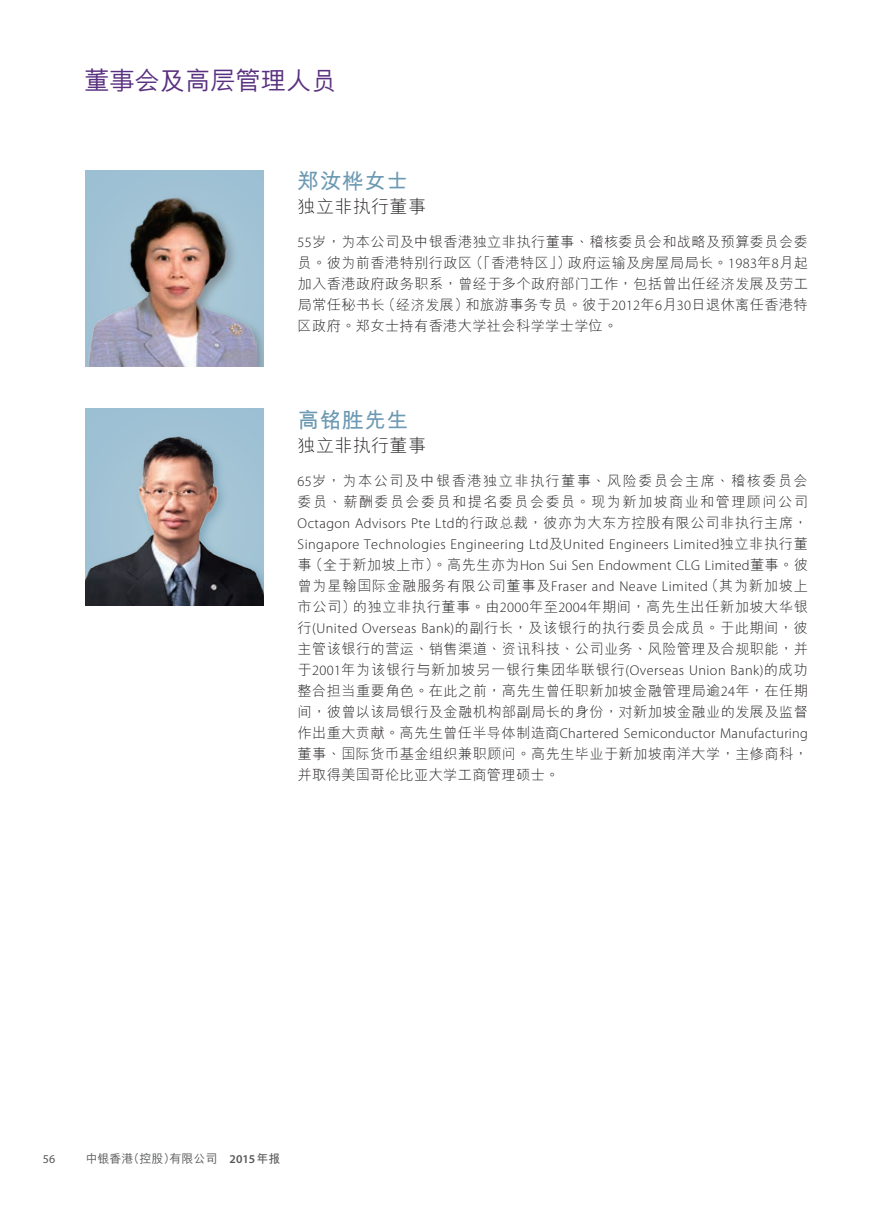
<style>
.page{position:relative;width:893px;height:1212px;background:#fff}
.page>*{position:absolute;margin:0;border:0;box-sizing:border-box;transform-origin:0 0}
.t1{font:500 25.5px "M Hei HKS";letter-spacing:-.01em;color:#593080}
.t2{font:700 21.75px "M Hei HKS";letter-spacing:.02em;color:#6c99b3}
.t3{font:300 18px "M Hei HKS";letter-spacing:.02em;color:#231f20}
.t4{font:300 14.25px/21px "M Hei HKS";letter-spacing:.025em;color:#231f20;text-align:justify}
.t5{font:300 14.25px/21px "Myriad Pro";letter-spacing:.025em;color:#231f20}
.t6{font:500 12px "M Hei HKS";color:#57585a}
.t7{font:12px "Myriad Pro";color:#57585a}
.s1{font-family:"Myriad Pro"}
.s2{font-family:"M Hei HKS"}
.s3{font-family:"Myriad Pro";font-weight:600}
.s4{font-weight:700}
</style>
<div class="page">
<div style="left:85px;top:409px;width:179px;height:196px;background:#9fc1d4"></div>
<img style="left:85px;top:436px;width:179px;height:169px">
<div style="left:85px;top:170px;width:179px;height:197px;background:#9fc1d4"></div>
<div style="left:85px;top:193px;width:179px;height:174px;background:#57585a;opacity:.5"></div>
<img style="left:85px;top:193px;width:171px;height:174px">
<h1 class="t1" style="left:84px;top:62px;width:254px">董事會及高層管理人員</h1>
<h2 class="t2" style="left:298px;top:165px;width:112px">鄭汝樺女士</h2>
<p class="t3" style="left:298px;top:194px;width:130px">獨立非執行董事</p>
<p class="t4" style="left:298px;top:230px;width:512px"><span class="s1">55</span>歲，為本公司及中銀香港獨立非執行董事、稽核委員會和戰略及預算委員會委員。彼為前香港特別行政區（「香港特區」）政府運輸及房屋局局長。<span class="s1">1983</span>年<span class="s1">8</span>月起加入香港政府政務職系，曾經於多個政府部門工作，包括曾出任經濟發展及勞工局常任秘書長（經濟發展）和旅遊事務專員。彼於<span class="s1">2012</span>年<span class="s1">6</span>月<span class="s1">30</span>日退休離任香港特區政府。鄭女士持有香港大學社會科學學士學位。</p>
<h2 class="t2" style="left:298px;top:404px;width:112px">高銘勝先生</h2>
<p class="t3" style="left:298px;top:433px;width:130px">獨立非執行董事</p>
<p class="t4" style="left:298px;top:469px;width:512px"><span class="s1">65</span>歲，為本公司及中銀香港獨立非執行董事、風險委員會主席、稽核委員會委員、薪酬委員會委員和提名委員會委員。現為新加坡商業和管理顧問公司<span class="s1">Octagon Advisors Pte Ltd</span>的行政總裁，彼亦為大東方控股有限公司非執行主席，</p>
<p class="t5" style="left:298px;top:534px;width:512px">Singapore Technologies Engineering Ltd<span class="s2">及</span>United Engineers Limited<span class="s2">獨立非執行董事（全於新加坡上市）。高先生亦為</span>Hon Sui Sen Endowment CLG Limited<span class="s2">董事。彼</span></p>
<p class="t4" style="left:298px;top:574px;width:512px">曾為星翰國際金融服務有限公司董事及<span class="s1">Fraser and Neave Limited</span>（其為新加坡上市公司）的獨立非執行董事。由<span class="s1">2000</span>年至<span class="s1">2004</span>年期間，高先生出任新加坡大華銀行<span class="s1">(United Overseas Bank)</span>的副行長，及該銀行的執行委員會成員。於此期間，彼主管該銀行的營運、銷售渠道、資訊科技、公司業務、風險管理及合規職能，並於<span class="s1">2001</span>年為該銀行與新加坡另一銀行集團華聯銀行<span class="s1">(Overseas Union Bank)</span>的成功整合擔當重要角色。在此之前，高先生曾任職新加坡金融管理局逾<span class="s1">24</span>年，在任期間，彼曾以該局銀行及金融機構部副局長的身份，對新加坡金融業的發展及監督</p>
<p class="t5" style="left:298px;top:723px;width:512px"><span class="s2">作出重大貢獻。高先生曾任半導體製造商</span>Chartered Semiconductor Manufacturing</p>
<p class="t4" style="left:298px;top:743px;width:512px">董事、國際貨幣基金組織兼職顧問。高先生畢業於新加坡南洋大學，主修商科，並取得美國哥倫比亞大學工商管理碩士。</p>
<p class="t7" style="left:43px;top:1151px;width:14px">56</p>
<p class="t6" style="left:86px;top:1150px;width:196px">中銀香港（控股）有限公司 <span class="s3">2015</span><span class="s4">年報</span></p>
</div>
